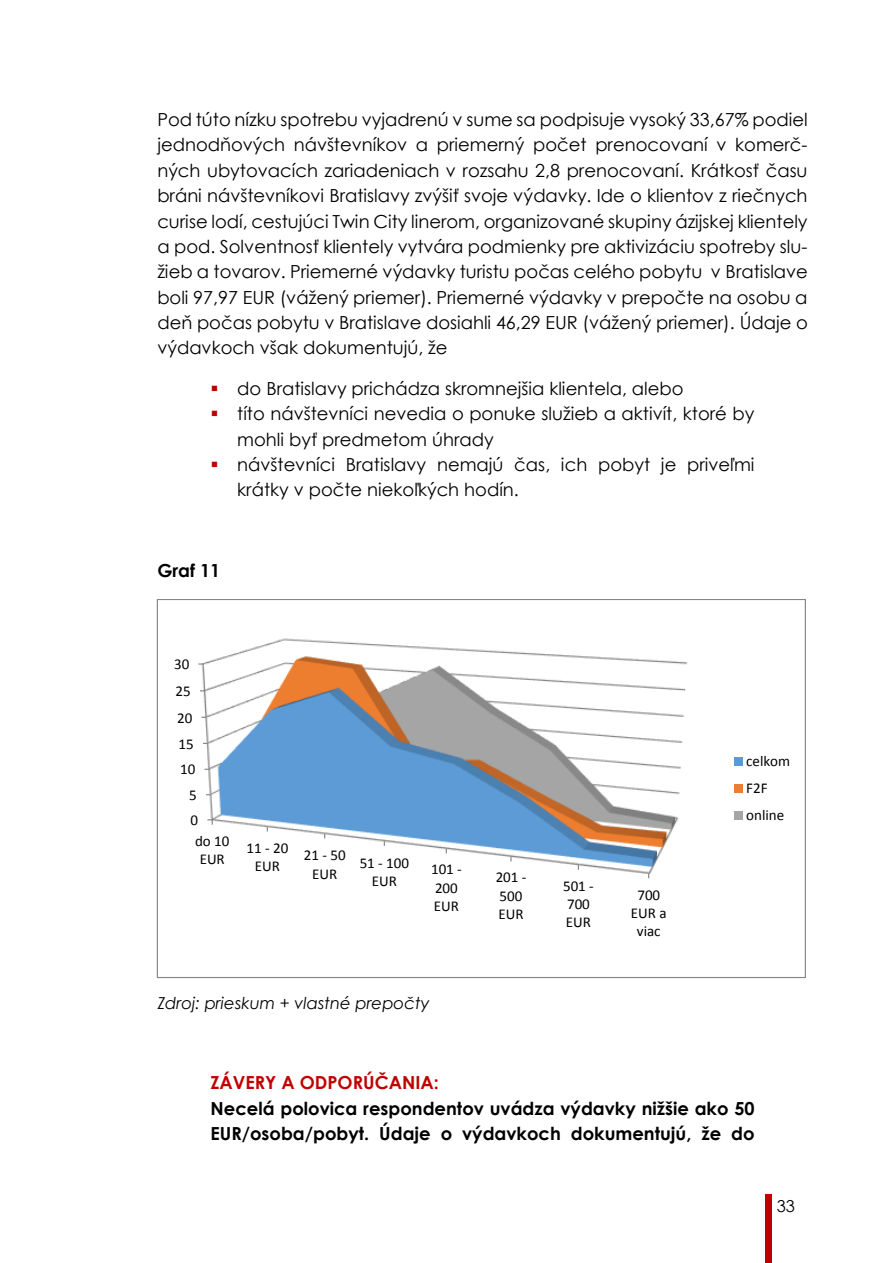
<style>
.page{position:relative;width:893px;height:1263px;background:#fff}
.page>*{position:absolute;margin:0;border:0;box-sizing:border-box;transform-origin:0 0}
.t1{font:18px/25.3px "Century Gothic";color:#000}
.t2{font:700 18px/25.3px "Century Gothic";color:#000}
.t3{font:700 18px "Century Gothic";color:#c00000}
.t4{font:italic 16.5px "Century Gothic";color:#000}
.t5{font:16.5px "Century Gothic";color:#000}
.t6{font:15px/18.3px "Calibri";color:#000;text-align:center}
.s1{color:#c00000}
</style>
<div class="page">
<div style="left:765px;top:1195px;width:7px;height:68px;background:#c00000"></div>
<img style="left:200px;top:638px;width:488px;height:241px">
<svg style="left:207px;top:819px;width:6px;height:6px"></svg>
<div style="left:734px;top:757px;width:9px;height:8px;background:#5b9bd5"></div>
<div style="left:734px;top:784px;width:9px;height:9px;background:#ed7d31"></div>
<div style="left:734px;top:811px;width:9px;height:9px;background:#a5a5a5"></div>
<p class="t1" style="left:157px;top:106px;width:652px;text-align:justify">Pod túto nízku spotrebu vyjadrenú v sume sa podpisuje vysoký 33,67% podiel jednodňových návštevníkov a priemerný počet prenocovaní v komerč&shy;ných ubytovacích zariadeniach v rozsahu 2,8 prenocovaní. Krátkosť času bráni návštevníkovi Bratislavy zvýšiť svoje výdavky. Ide o klientov z riečnych curise lodí, cestujúci Twin City linerom, organizované skupiny ázijskej klientely a pod. Solventnosť klientely vytvára podmienky pre aktivizáciu spotreby slu&shy;žieb a tovarov. Priemerné výdavky turistu počas celého pobytu v Bratislave boli 97,97 EUR (vážený priemer). Priemerné výdavky v prepočte na osobu a deň počas pobytu v Bratislave dosiahli 46,29 EUR (vážený priemer). Údaje o výdavkoch však dokumentujú, že</p>
<p class="t1" style="left:211px;top:375px;width:475px"><span class="s1">▪</span> do Bratislavy prichádza skromnejšia klientela, alebo</p>
<p class="t1" style="left:237px;top:400px;width:519px;text-indent:-27px"><span class="s1">▪</span> títo návštevníci nevedia o ponuke služieb a aktivít, ktoré by mohli byť predmetom úhrady</p>
<p class="t1" style="left:237px;top:451px;width:519px;text-indent:-27px"><span class="s1">▪</span> návštevníci Bratislavy nemajú čas, ich pobyt je priveľmi krátky v počte niekoľkých hodín.</p>
<p class="t2" style="left:157px;top:557px;width:64px">Graf 11</p>
<p class="t6" style="left:174px;top:656px;width:17px">30</p>
<p class="t6" style="left:176px;top:683px;width:17px">25</p>
<p class="t6" style="left:177px;top:710px;width:17px">20</p>
<p class="t6" style="left:179px;top:736px;width:17px">15</p>
<p class="t6" style="left:180px;top:761px;width:17px">10</p>
<p class="t6" style="left:189px;top:787px;width:9px">5</p>
<p class="t6" style="left:191px;top:812px;width:9px">0</p>
<p class="t6" style="left:195px;top:833px;width:36px">do 10<br>EUR</p>
<p class="t6" style="left:247px;top:840px;width:43px">11 - 20<br>EUR</p>
<p class="t6" style="left:304px;top:847px;width:43px">21 - 50<br>EUR</p>
<p class="t6" style="left:360px;top:855px;width:51px">51 - 100<br>EUR</p>
<p class="t6" style="left:431px;top:861px;width:32px;text-align:left">101 -<br>200<br>EUR</p>
<p class="t6" style="left:496px;top:869px;width:32px;text-align:left">201 -<br>500<br>EUR</p>
<p class="t6" style="left:563px;top:878px;width:32px;text-align:left">501 -<br>700<br>EUR</p>
<p class="t6" style="left:631px;top:887px;width:37px">700<br>EUR a viac</p>
<p class="t4" style="left:157px;top:993px;width:274px">Zdroj: prieskum + vlastné prepočty</p>
<p class="t6" style="left:746px;top:748px;width:45px;line-height:27.2px;text-align:left">celkom<br>F2F online</p>
<p class="t3" style="left:211px;top:1071px;width:230px">ZÁVERY A ODPORÚČANIA:</p>
<p class="t2" style="left:211px;top:1095px;width:546px">Necelá polovica respondentov uvádza výdavky nižšie ako 50<br>EUR/osoba/pobyt. Údaje o výdavkoch dokumentujú, že do</p>
<p class="t5" style="left:777px;top:1195px;width:20px">33</p>
</div>
